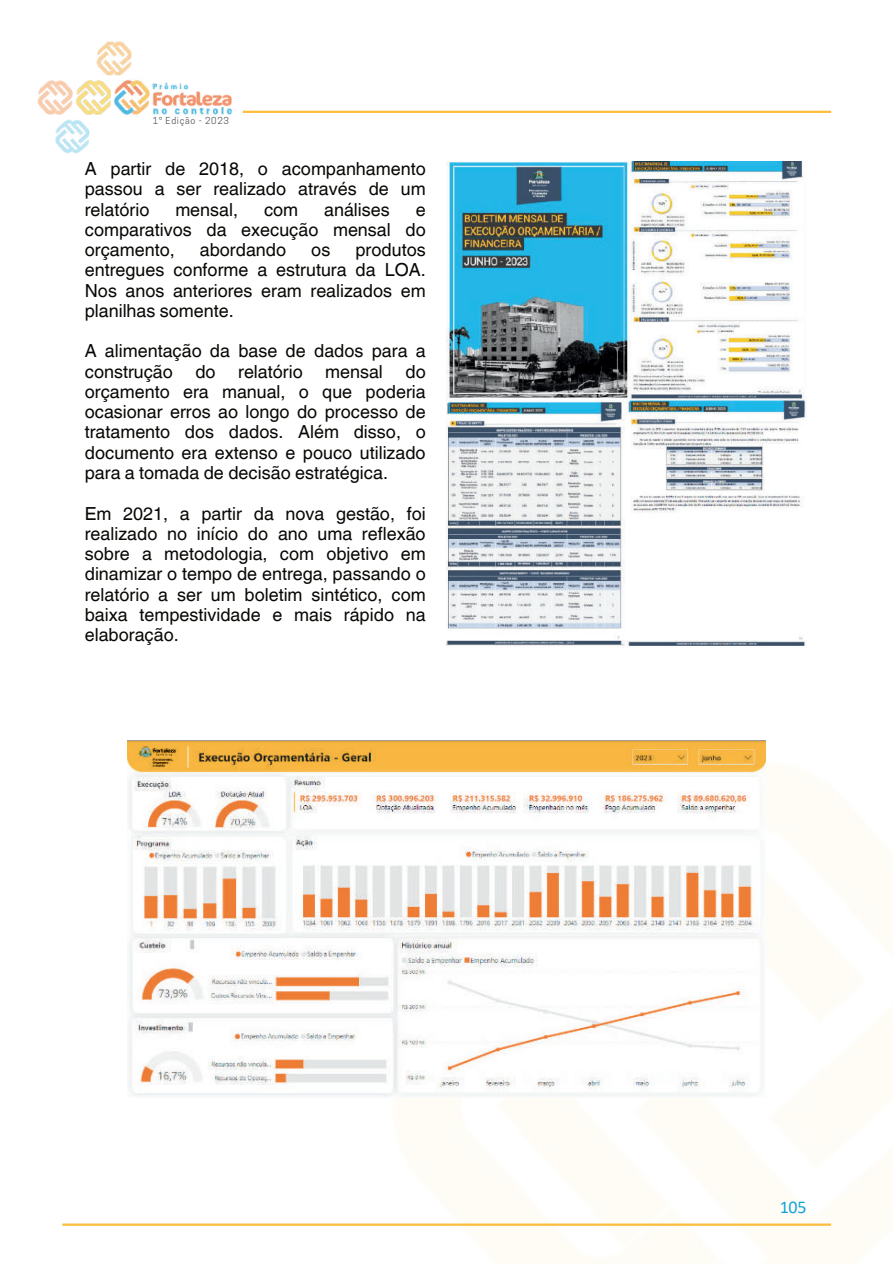
<style>
.page{position:relative;width:893px;height:1264px;background:#fff}
.page>*{position:absolute;margin:0;border:0;box-sizing:border-box;transform-origin:0 0}
.t1{font:18px/20.2px "Helvetica Hebrew";color:#080704;text-align:justify}
.t2{font:18px "Calibri";color:#13a3db}
.t3{font:9px "Cooper Hewitt";letter-spacing:.085em;color:#1b1a23}
</style>
<div class="page">
<hr style="left:62px;top:1223px;width:769px;height:2px;background:#fdbc3b">
<hr style="left:243px;top:111px;width:588px;height:2px;background:#fdbc3b">
<img style="left:114px;top:51px;width:129px;height:64px">
<img style="left:76px;top:80px;width:35px;height:35px">
<img style="left:38px;top:80px;width:34px;height:35px">
<img style="left:96px;top:41px;width:35px;height:35px">
<img style="left:55px;top:119px;width:35px;height:35px">
<img style="left:446px;top:162px;width:360px;height:484px">
<img style="left:127px;top:741px;width:638px;height:356px">
<p class="t3" style="left:152px;top:115px;width:78px">1° Edição - 2023</p>
<p class="t1" style="left:85px;top:159px;width:342px">A partir de 2018, o acompanhamento passou a ser realizado através de um relatório</p>
<p class="t1" style="left:175px;top:200px;width:64px">mensal,</p>
<p class="t1" style="left:264px;top:200px;width:36px">com</p>
<p class="t1" style="left:324px;top:200px;width:67px">análises</p>
<p class="t1" style="left:85px;top:200px;width:342px;text-indent:331px">e comparativos da execução mensal do orçamento,</p>
<p class="t1" style="left:85px;top:240px;width:342px;text-indent:271px">produtos entregues conforme a estrutura da LOA.<br>Nos anos anteriores eram realizados em planilhas somente.</p>
<p class="t1" style="left:85px;top:341px;width:342px">A alimentação da base de dados para a construção do relatório mensal do orçamento era manual, o que poderia ocasionar erros ao longo do processo de tratamento dos dados. Além disso, o documento era extenso e pouco utilizado para a tomada de decisão estratégica.</p>
<p class="t1" style="left:85px;top:503px;width:342px">Em 2021, a partir da nova gestão, foi realizado no início do ano uma reflexão sobre a metodologia, com objetivo em dinamizar o tempo de entrega, passando o relatório a ser um boletim sintético, com baixa tempestividade e mais rápido na elaboração.</p>
<p class="t1" style="left:200px;top:240px;width:88px">abordando</p>
<p class="t1" style="left:311px;top:240px;width:21px">os</p>
<p class="t2" style="left:779px;top:1194px;width:28px">105</p>
</div>
